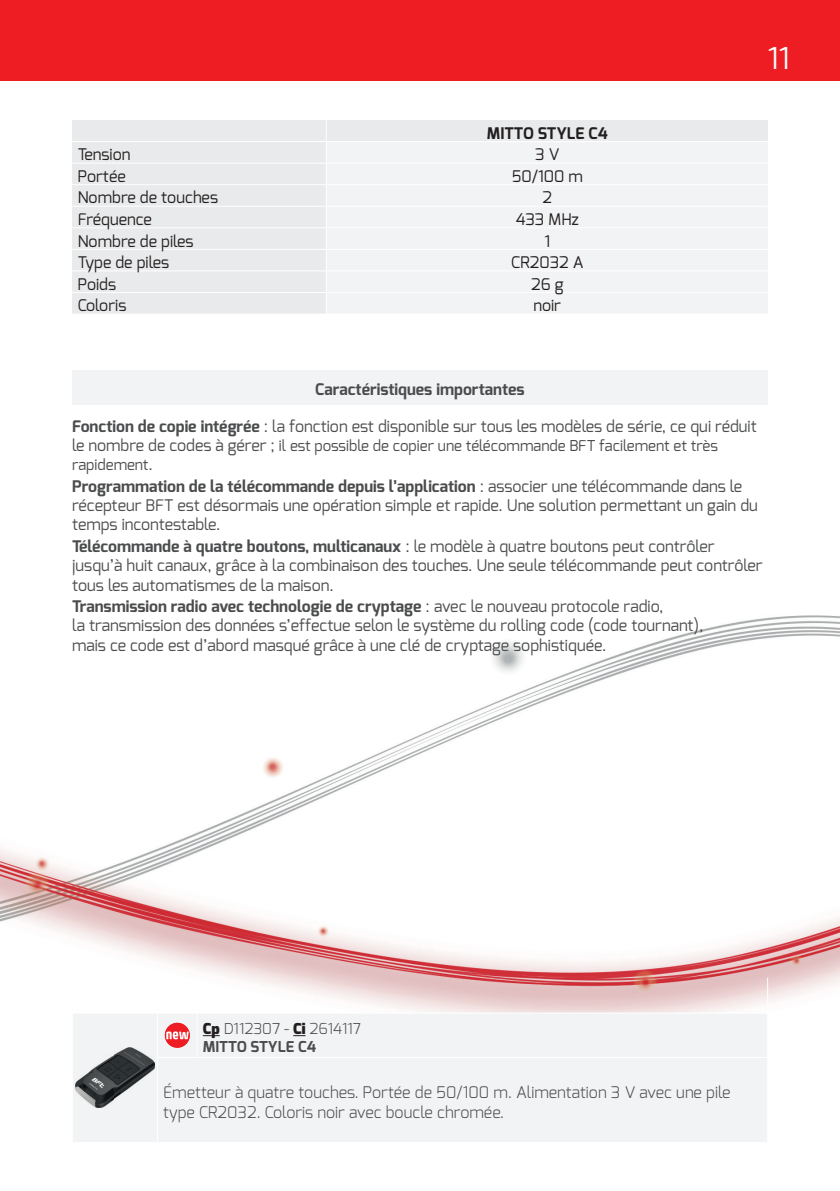
<style>
.page{position:relative;width:840px;height:1191px;background:#fff}
.page>*{position:absolute;margin:0;border:0;box-sizing:border-box;transform-origin:0 0}
.t1{font:30px "Exo";color:#fff}
.t2{font:16px/19.2px "Exo";color:#4b4c4d}
.t3{font:16px "Exo";color:#231f20}
.t4{font:300 16px/19.2px "Exo";color:#4b4c4d}
.t5{font:700 16px "Exo";color:#4b4c4d}
.t6{font:700 16px "Exo";color:#231f20}
.t7{font:15px/19.2px "Exo";color:#4b4c4d}
.t8{font:300 15px/18px "Exo";color:#4b4c4d}
.s1{font-weight:700}
.s2{font-size:16px}
.s3{font-weight:900;color:#231f20}
</style>
<div class="page">
<img style="left:0;top:370px;width:839px;height:642px">
<div style="left:0;top:0;width:839px;height:80px;background:#ee1d23"></div>
<div style="left:72px;top:120px;width:695px;height:193px;background:#e9eaeb"></div>
<div style="left:327px;top:142px;width:440px;height:171px;background:#f2f3f4"></div>
<hr style="left:72px;top:141px;width:254px;height:1px;background:#fff">
<hr style="left:72px;top:163px;width:254px;height:1px;background:#fff">
<hr style="left:72px;top:184px;width:254px;height:1px;background:#fff">
<hr style="left:72px;top:206px;width:254px;height:1px;background:#fff">
<hr style="left:72px;top:227px;width:254px;height:1px;background:#fff">
<hr style="left:72px;top:249px;width:254px;height:1px;background:#fff">
<hr style="left:72px;top:270px;width:254px;height:1px;background:#fff">
<hr style="left:72px;top:292px;width:254px;height:1px;background:#fff">
<hr style="left:326px;top:141px;width:441px;height:1px;background:#fff">
<hr style="left:326px;top:163px;width:441px;height:1px;background:#fff">
<hr style="left:326px;top:184px;width:441px;height:1px;background:#fff">
<hr style="left:326px;top:206px;width:441px;height:1px;background:#fff">
<hr style="left:326px;top:227px;width:441px;height:1px;background:#fff">
<hr style="left:326px;top:249px;width:441px;height:1px;background:#fff">
<hr style="left:326px;top:270px;width:441px;height:1px;background:#fff">
<hr style="left:326px;top:292px;width:441px;height:1px;background:#fff">
<svg style="left:326px;top:120px;width:1px;height:193px"></svg>
<div style="left:72px;top:370px;width:695px;height:34px;background:#f2f3f4"></div>
<div style="left:73px;top:1014px;width:693px;height:128px;background:#f2f3f4"></div>
<hr style="left:766px;top:977px;width:1px;height:35px;background:#fff">
<hr style="left:72px;top:977px;width:1px;height:35px;background:#fff">
<hr style="left:197px;top:1013px;width:1px;height:44px;background:#fff">
<hr style="left:157px;top:1057px;width:40px;height:1px;background:#fff">
<hr style="left:197px;top:1057px;width:570px;height:1px;background:#fff">
<hr style="left:157px;top:1013px;width:1px;height:44px;background:#fff">
<hr style="left:157px;top:1057px;width:1px;height:85px;background:#fff">
<img style="left:75px;top:1047px;width:79px;height:60px">
<div style="left:165px;top:1022px;width:25px;height:25px;background:#ee1d23;border-radius:50%"></div>
<svg style="left:166px;top:1031px;width:23px;height:8px"></svg>
<svg style="left:203px;top:1035px;width:17px;height:1px"></svg>
<svg style="left:293px;top:1035px;width:12px;height:1px"></svg>
<p class="t6" style="left:486px;top:123px;width:122px">MITTO STYLE C4</p>
<p class="t3" style="left:78px;top:144px;width:54px">Tension</p>
<p class="t3" style="left:535px;top:144px;width:26px">3 V</p>
<p class="t3" style="left:78px;top:166px;width:50px">Portée</p>
<p class="t3" style="left:511px;top:166px;width:73px">50/100 m</p>
<p class="t3" style="left:78px;top:187px;width:142px">Nombre de touches</p>
<p class="t3" style="left:542px;top:187px;width:11px">2</p>
<p class="t3" style="left:78px;top:209px;width:76px">Fréquence</p>
<p class="t3" style="left:515px;top:209px;width:64px">433 MHz</p>
<p class="t3" style="left:78px;top:230px;width:117px">Nombre de piles</p>
<p class="t3" style="left:544px;top:230px;width:7px">1</p>
<p class="t3" style="left:78px;top:252px;width:93px">Type de piles</p>
<p class="t3" style="left:511px;top:252px;width:74px">CR2032 A</p>
<p class="t3" style="left:78px;top:274px;width:40px">Poids</p>
<p class="t3" style="left:531px;top:274px;width:34px">26 g</p>
<p class="t3" style="left:78px;top:295px;width:50px">Coloris</p>
<p class="t3" style="left:533px;top:295px;width:29px">noir</p>
<h1 class="t1" style="left:767px;top:39px;width:23px">11</h1>
<p class="t5" style="left:315px;top:379px;width:211px">Caractéristiques importantes</p>
<p class="t2" style="left:72px;top:416px;width:686px"><span class="s1">Fonction de copie intégrée</span> : la fonction est disponible sur tous les modèles de série, ce qui réduit</p>
<p class="t7" style="left:72px;top:436px;width:647px"><span class="s2">le nombre de codes à gérer ;</span> il est possible de copier une télécommande BFT facilement et très rapidement<span class="s2">.</span></p>
<p class="t2" style="left:72px;top:476px;width:687px"><span class="s1">Programmation de la télécommande depuis l’application</span> : associer une télécommande dans le récepteur BFT est désormais une opération simple et rapide. Une solution permettant un gain du temps incontestable.</p>
<p class="t2" style="left:72px;top:536px;width:691px"><span class="s1">Télécommande à quatre boutons, multicanaux</span> : le modèle à quatre boutons peut contrôler jusqu’à huit canaux, grâce à la combinaison des touches. Une seule télécommande peut contrôler tous les automatismes de la maison.</p>
<p class="t2" style="left:72px;top:597px;width:632px"><span class="s1">Transmission radio avec technologie de cryptage</span> : avec le nouveau protocole radio,<br>la transmission des données s’effectue selon le système du rolling code (code tournant), mais ce code est d’abord masqué grâce à une clé de cryptage sophistiquée.</p>
<p class="t8" style="left:203px;top:1019px;width:159px"><span class="s3">Cp</span> D112307 - <span class="s3">Ci</span> 2614117<br><span class="s1">MITTO STYLE C4</span></p>
<p class="t4" style="left:163px;top:1083px;width:568px">Émetteur à quatre touches. Portée de 50/100 m. Alimentation 3 V avec une pile type CR2032. Coloris noir avec boucle chromée.</p>
</div>
